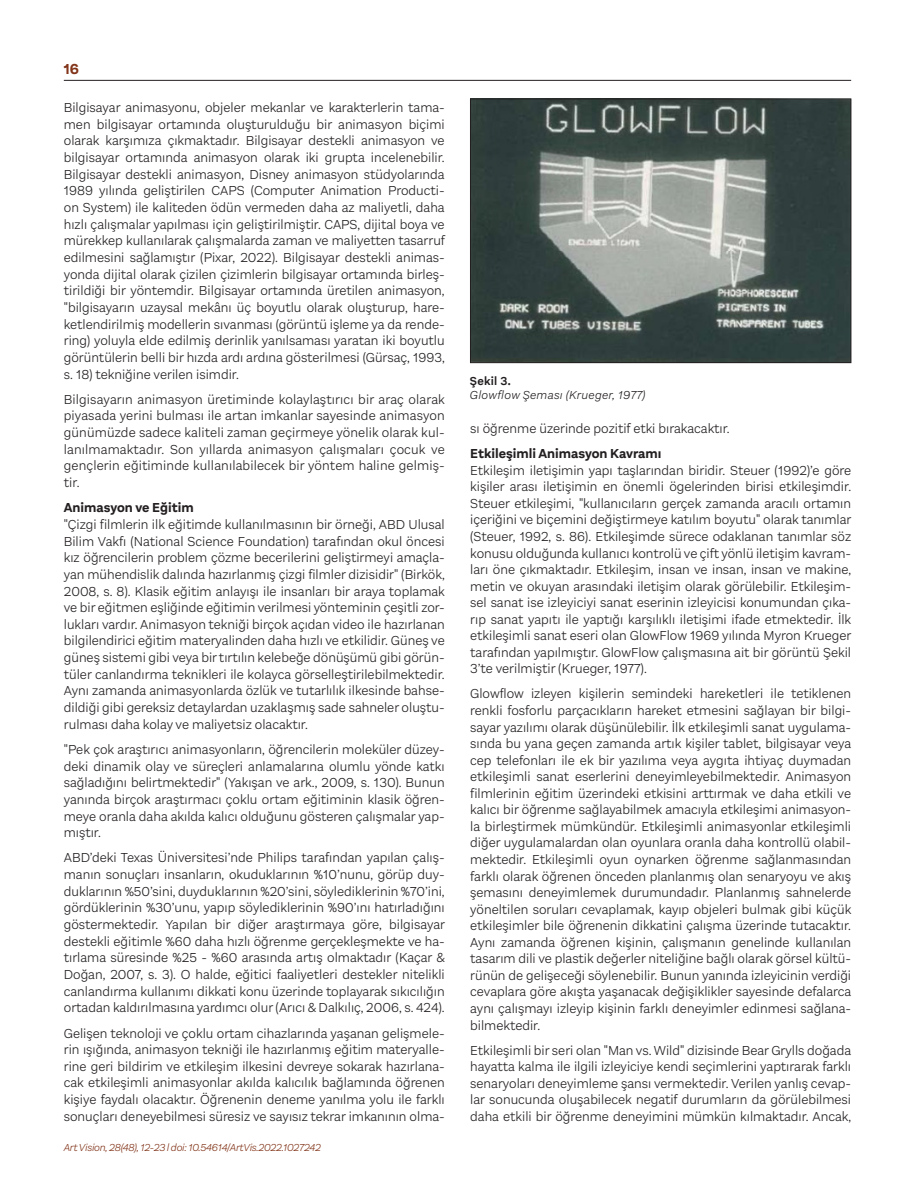
<style>
.page{position:relative;width:915px;height:1191px;background:#fff}
.page>*{position:absolute;margin:0;border:0;box-sizing:border-box;transform-origin:0 0}
.t1{font:700 15px "Aestetico";color:#823419}
.t2{font:300 13.5px/16.6px "Aestetico";color:#231f20;text-align:justify}
.t3{font:700 13.5px "Aestetico";color:#231f20}
.t4{font:italic 300 12px "Aestetico";letter-spacing:.025em;color:#231f20}
.t5{font:600 12px "Aestetico";letter-spacing:.025em;color:#231f20}
.t6{font:italic 300 10.5px "Aestetico";letter-spacing:-.025em;color:#823419}
</style>
<div class="page">
<img style="left:472px;top:101px;width:376px;height:260px">
<div style="left:470px;top:99px;width:380px;height:264px;border:1px solid #231f20"></div>
<hr style="left:64px;top:80px;width:786px;height:1px;background:#231f20">
<p class="t1" style="left:64px;top:60px;width:17px">16</p>
<p class="t2" style="left:64px;top:99px;width:382px">Bilgisayar animasyonu, objeler mekanlar ve karakterlerin tama&shy;men bilgisayar ortamında oluşturulduğu bir animasyon biçimi olarak karşımıza çıkmaktadır. Bilgisayar destekli animasyon ve bilgisayar ortamında animasyon olarak iki grupta incelenebilir.<br>Bilgisayar destekli animasyon, Disney animasyon stüdyolarında 1989 yılında geliştirilen CAPS (Computer Animation Producti&shy;on System) ile kaliteden ödün vermeden daha az maliyetli, daha hızlı çalışmalar yapılması için geliştirilmiştir. CAPS, dijital boya ve mürekkep kullanılarak çalışmalarda zaman ve maliyetten tasarruf edilmesini sağlamıştır (Pixar, 2022). Bilgisayar destekli animas&shy;yonda dijital olarak çizilen çizimlerin bilgisayar ortamında birleş&shy;tirildiği bir yöntemdir. Bilgisayar ortamında üretilen animasyon, "bilgisayarın uzaysal mekânı üç boyutlu olarak oluşturup, hare&shy;ketlendirilmiş modellerin sıvanması (görüntü işleme ya da rende&shy;ring) yoluyla elde edilmiş derinlik yanılsaması yaratan iki boyutlu görü ntü lerin belli bir hızda ardı ardına gösterilmesi (Gürsaç, 1993, s. 18) tekniğine verilen isimdir.</p>
<p class="t2" style="left:64px;top:391px;width:382px">Bilgisayarın animasyon üretiminde kolaylaştırıcı bir araç olarak piyasada yerini bulması ile artan imkanlar sayesinde animasyon günümüzde sadece kaliteli zaman geçirmeye yönelik olarak kul&shy;lanılmamaktadır. Son yıllarda animasyon çalışmaları çocuk ve gençlerin eğitiminde kullanılabilecek bir yöntem haline gelmiş&shy;tir.</p>
<p class="t3" style="left:64px;top:499px;width:131px">Animasyon ve Eğitim</p>
<p class="t2" style="left:64px;top:516px;width:382px">"Çizgi filmlerin ilk eğitimde kullanılmasının bir örneği, ABD Ulusal Bilim Vakfı (National Science Foundation) tarafından okul öncesi kız öğrencilerin problem çözme becerilerini geliştirmeyi amaçla&shy;yan mühendislik dalında hazırlanmış çizgi filmler dizisidir" (Birkök, 2008, s. 8). Klasik eğitim anlayışı ile insanları bir araya toplamak ve bir eğitmen eşliğinde eğitimin verilmesi yönteminin çeşitli zor&shy;lukları vardır. Animasyon tekniği birçok açıdan video ile hazırlanan bilgilendirici eğitim materyalinden daha hızlı ve etkilidir. Güneş ve güneş sistemi gibi veya bir tırtılın kelebeğe dönüşümü gibi görün&shy;tüler canlandırma teknikleri ile kolayca görselleştirilebilmektedir.<br>Aynı zamanda animasyonlarda özlük ve tutarlılık ilkesinde bahse&shy;dildiği gibi gereksiz detaylardan uzaklaşmış sade sahneler oluştu&shy;rulması daha kolay ve maliyetsiz olacaktır.</p>
<p class="t2" style="left:64px;top:741px;width:382px">"Pek çok araştırıcı animasyonların, öğrencilerin moleküler düzey&shy;deki dinamik olay ve süreçleri anlamalarına olumlu yönde katkı sağladığını belirtmektedir" (Yakışan ve ark., 2009, s. 130). Bunun yanında birçok araştırmacı çoklu ortam eğitiminin klasik öğren&shy;meye oranla daha akılda kalıcı olduğunu gösteren çalışmalar yap&shy;mıştır.</p>
<p class="t2" style="left:64px;top:849px;width:383px">ABD’deki Texas Üniversitesi’nde Philips tarafından yapılan çalış&shy;manın sonuçları insanların, okuduklarının %10’nunu, görüp duy&shy;duklarının %50’sini, duyduklarının %20’sini, söylediklerinin %70’ini, gördüklerinin %30’unu, yapıp söylediklerinin %90’ını hatırladığını göstermektedir. Yapılan bir diğer araştırmaya göre, bilgisayar destekli eğitimle %60 daha hızlı öğrenme gerçekleşmekte ve ha&shy;tırlama süresinde %25 - %60 arasında artış olmaktadır (Kaçar &amp; Doğan, 2007, s. 3). O halde, eğitici faaliyetleri destekler nitelikli canlandırma kullanımı dikkati konu üzerinde toplayarak sıkıcılığın ortadan kaldırılmasına yardımcı olur (Arıcı &amp; Dalkılıç, 2006, s. 424).</p>
<p class="t2" style="left:64px;top:1024px;width:382px">Gelişen teknoloji ve çoklu ortam cihazlarında yaşanan gelişmele&shy;rin ışığında, animasyon tekniği ile hazırlanmış eğitim materyalle&shy;rine geri bildirim ve etkileşim ilkesini devreye sokarak hazırlana&shy;cak etkileşimli animasyonlar akılda kalıcılık bağlamında öğrenen kişiye faydalı olacaktır. Öğrenenin deneme yanılma yolu ile farklı sonuçları deneyebilmesi süresiz ve sayısız tekrar imkanının olma-</p>
<p class="t6" style="left:64px;top:1141px;width:258px">Art Vision, 28(48), 12-23 l doi: 10.54614/ArtVis.2022.1027242</p>
<p class="t5" style="left:469px;top:374px;width:42px">Şekil 3.</p>
<p class="t4" style="left:469px;top:388px;width:177px">Glowflow Şeması (Krueger, 1977)</p>
<p class="t2" style="left:470px;top:420px;width:261px">sı öğrenme üzerinde pozitif etki bırakacaktır.</p>
<p class="t3" style="left:470px;top:445px;width:192px">Etkileşimli Animasyon Kavramı</p>
<p class="t2" style="left:470px;top:462px;width:382px">Etkileşim iletişimin yapı taşlarından biridir. Steuer (1992)’e göre kişiler arası iletişimin en önemli ögelerinden birisi etkileşimdir.<br>Steuer etkileşimi, "kullanıcıların gerçek zamanda aracılı ortamın içeriğ ini ve biçemini değ iştirmeye katılım boyutu" olarak tanımlar (Steuer, 1992, s. 86). Etkileşimde sürece odaklanan tanımlar söz konusu olduğunda kullanıcı kontrolü ve çift yönlü iletişim kavram&shy;ları öne çıkmaktadır. Etkileşim, insan ve insan, insan ve makine, metin ve okuyan arasındaki iletişim olarak görülebilir. Etkileşim&shy;sel sanat ise izleyiciyi sanat eserinin izleyicisi konumundan çıka&shy;rıp sanat yapıtı ile yaptığı karşılıklı iletişimi ifade etmektedir. İlk etkileşimli sanat eseri olan GlowFlow 1969 yılında Myron Krueger tarafından yapılmıştır. GlowFlow çalışmasına ait bir görüntü Şekil 3’te verilmiştir (Krueger, 1977).</p>
<p class="t2" style="left:470px;top:685px;width:382px">Glowflow izleyen kişilerin semindeki hareketleri ile tetiklenen renkli fosforlu parçacıkların hareket etmesini sağlayan bir bilgi&shy;sayar yazılımı olarak düşünülebilir. İlk etkileşimli sanat uygulama&shy;sında bu yana geçen zamanda artık kişiler tablet, bilgisayar veya cep telefonları ile ek bir yazılıma veya aygıta ihtiyaç duymadan etkileşimli sanat eserlerini deneyimleyebilmektedir. Animasyon filmlerinin eğitim üzerindeki etkisini arttırmak ve daha etkili ve kalıcı bir öğrenme sağlayabilmek amacıyla etkileşimi animasyon&shy;la birleştirmek mümkündür. Etkileşimli animasyonlar etkileşimli diğer uygulamalardan olan oyunlara oranla daha kontrollü olabil&shy;mektedir. Etkileşimli oyun oynarken öğrenme sağlanmasından farklı olarak öğrenen önceden planlanmış olan senaryoyu ve akış şemasını deneyimlemek durumundadır. Planlanmış sahnelerde yöneltilen soruları cevaplamak, kayıp objeleri bulmak gibi küçük etkileşimler bile öğrenenin dikkatini çalışma üzerinde tutacaktır.<br>Aynı zamanda öğrenen kişinin, çalışmanın genelinde kullanılan tasarım dili ve plastik değerler niteliğine bağlı olarak görsel kültü&shy;rünün de gelişeceği söylenebilir. Bunun yanında izleyicinin verdiği cevaplara göre akışta yaşanacak değişiklikler sayesinde defalarca aynı çalışmayı izleyip kişinin farklı deneyimler edinmesi sağlana&shy;bilmektedir.</p>
<p class="t2" style="left:470px;top:1041px;width:382px">Etkileşimli bir seri olan "Man vs. Wild" dizisinde Bear Grylls doğada hayatta kalma ile ilgili izleyiciye kendi seçimlerini yaptırarak farklı senaryoları deneyimleme şansı vermektedir. Verilen yanlış cevap&shy;lar sonucunda oluşabilecek negatif durumların da görülebilmesi daha etkili bir öğrenme deneyimini mümkün kılmaktadır. Ancak,</p>
</div>
